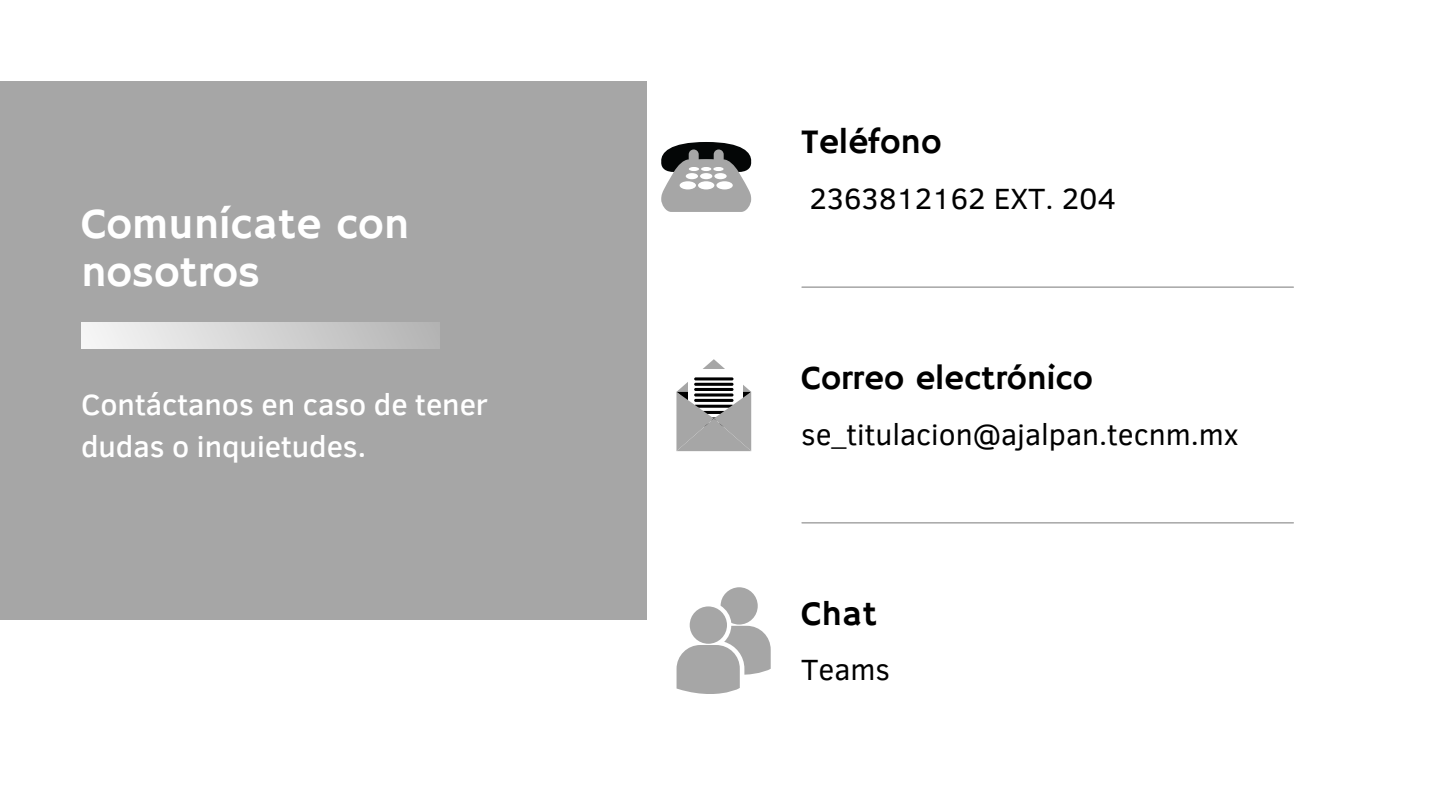
<style>
.page{position:relative;width:1440px;height:810px;background:#fff}
.page>*{position:absolute;margin:0;border:0;box-sizing:border-box;transform-origin:0 0}
.t1{font:43.7px/48px "Hammersmith One";color:#fff}
.t2{font:35px "Hammersmith One";color:#000}
.t3{font:34.2px "Hammersmith One";color:#000}
.t4{font:30px "Clear Sans";color:#000}
.t5{font:500 30px/42px "Clear Sans";color:#fff}
</style>
<div class="page">
<div style="left:0;top:81px;width:646px;height:539px;background:#a6a6a6"></div>
<div style="left:81px;top:323px;width:359px;height:26px;background:linear-gradient(to right,#f6f6f6,#b4b4b4)"></div>
<hr style="left:802px;top:286px;width:491px;height:2px;background:#a6a6a6">
<hr style="left:802px;top:522px;width:491px;height:2px;background:#a6a6a6">
<svg style="left:676px;top:359px;width:75px;height:92px"></svg>
<svg style="left:677px;top:587px;width:94px;height:107px"></svg>
<svg style="left:661px;top:142px;width:90px;height:70px"></svg>
<h1 class="t1" style="left:81px;top:202px;width:330px">Comunícate con nosotros</h1>
<p class="t5" style="left:81px;top:382px;width:409px">Contáctanos en caso de tener dudas o inquietudes.</p>
<h4 class="t2" style="left:801px;top:122px;width:142px">Teléfono</h4>
<p class="t4" style="left:809px;top:177px;width:308px">2363812162 EXT. 204</p>
<p class="t3" style="left:801px;top:358px;width:293px">Correo electrónico</p>
<p class="t4" style="left:801px;top:412px;width:439px">se_titulacion@ajalpan.tecnm.mx</p>
<h2 class="t2" style="left:801px;top:593px;width:77px">Chat</h2>
<h3 class="t4" style="left:801px;top:648px;width:90px">Teams</h3>
</div>
